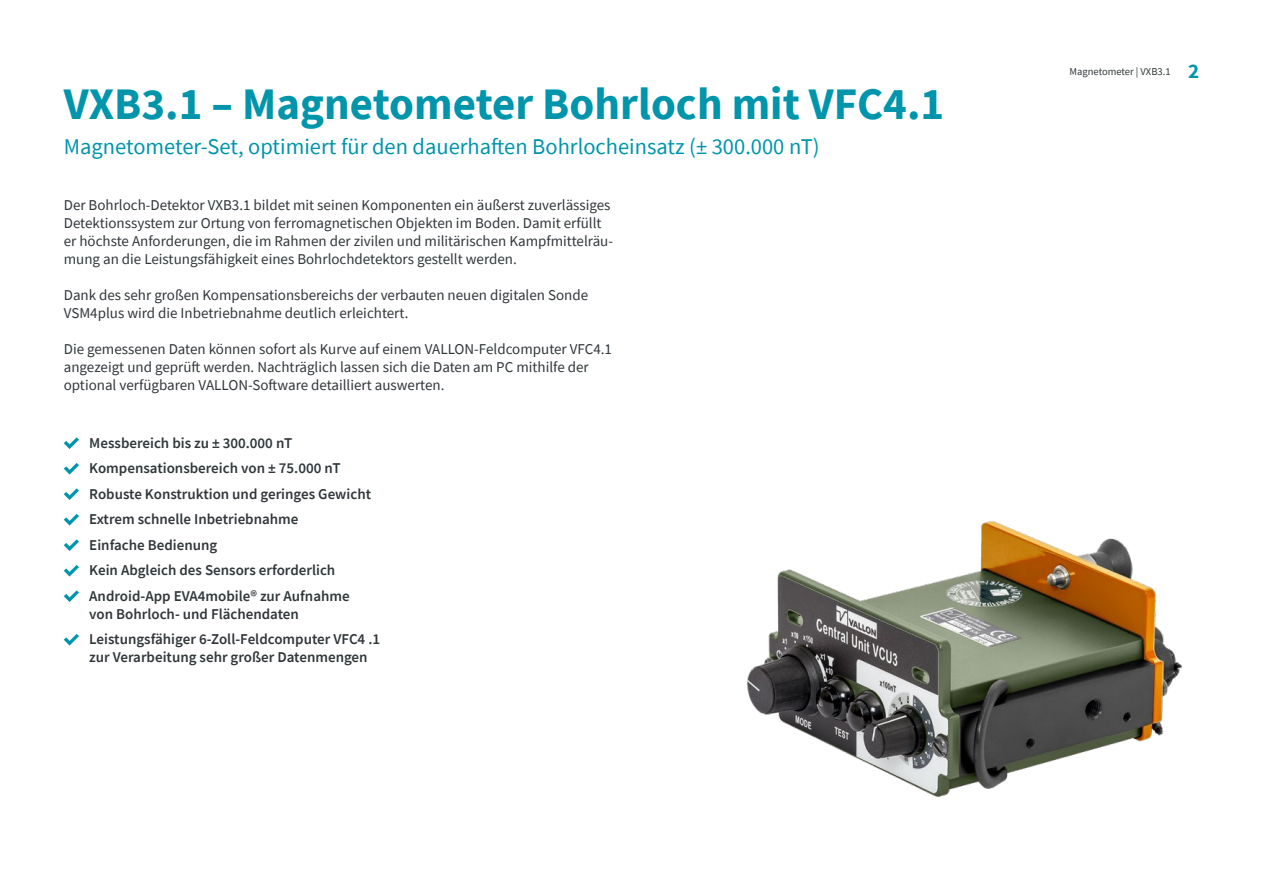
<style>
.page{position:relative;width:1263px;height:893px;background:#fff}
.page>*{position:absolute;margin:0;border:0;box-sizing:border-box;transform-origin:0 0}
.t1{font:700 45px "Source Sans Pro";color:#0095ab}
.t2{font:22.5px "Source Sans Pro";color:#0095ab}
.t3{font:700 21px "Source Sans Pro";color:#0095ab}
.t4{font:15px/18px "Source Sans Pro";color:#30373a}
.t5{font:600 15px/25.5px "Source Sans Pro";color:#30373a}
.t6{font:10.5px "Source Sans Pro";color:#30373a}
</style>
<div class="page">
<svg style="left:64px;top:437px;width:15px;height:12px"></svg>
<svg style="left:64px;top:463px;width:15px;height:12px"></svg>
<svg style="left:64px;top:488px;width:15px;height:12px"></svg>
<svg style="left:64px;top:514px;width:15px;height:12px"></svg>
<svg style="left:64px;top:539px;width:15px;height:12px"></svg>
<svg style="left:64px;top:565px;width:15px;height:12px"></svg>
<svg style="left:64px;top:590px;width:15px;height:12px"></svg>
<svg style="left:64px;top:634px;width:15px;height:12px"></svg>
<img style="left:747px;top:521px;width:436px;height:276px">
<h1 class="t1" style="left:64px;top:73px;width:882px">VXB3.1 – Magnetometer Bohrloch mit VFC4.1</h1>
<h2 class="t2" style="left:64px;top:133px;width:757px">Magnetometer-Set, optimiert für den dauerhaften Bohrlocheinsatz ±( 300.000 nT(</h2>
<p class="t4" style="left:64px;top:196px;width:548px">Der Bohrloch-Detektor VXB3.1 bildet mit seinen Komponenten ein äußerst zuverlässiges<br>Detektionssystem zur Ortung von ferromagnetischen Objekten im Boden. Damit erfüllt</p>
<p class="t4" style="left:64px;top:250px;width:454px">mung an die Leistungsfähigkeit eines Bohrlochdetektors gestellt werden.</p>
<p class="t4" style="left:64px;top:232px;width:551px">er höchste Anforderungen, die im Rahmen der zivilen und militärischen Kampfmittelräu-</p>
<p class="t4" style="left:64px;top:286px;width:526px">Dank des sehr großen Kompensationsbereichs der verbauten neuen digitalen Sonde<br>VSM4plus wird die Inbetriebnahme deutlich erleichtert.</p>
<p class="t4" style="left:64px;top:340px;width:550px">Die gemessenen Daten können sofort als Kurve auf einem VALLON-Feldcomputer VFC4.1 angezeigt und geprüft werden. Nachträglich lassen sich die Daten am PC mithilfe der optional verfügbaren VALLON-Software detailliert auswerten.</p>
<p class="t5" style="left:89px;top:430px;width:283px">Messbereich bis zu ± 300.000 nT Kompensationsbereich von ± 75.000 nT Robuste Konstruktion und geringes Gewicht Extrem schnelle Inbetriebnahme<br>Einfache Bedienung<br>Kein Abgleich des Sensors erforderlich Android-App EVA4mobile® zur Aufnahme</p>
<p class="t5" style="left:89px;top:601px;width:292px">von Bohrloch- und Flächendaten<br>Leistungsfähiger 6-Zoll-Feldcomputer VFC .14</p>
<p class="t5" style="left:89px;top:644px;width:280px">zur Verarbeitung sehr großer Datenmengen</p>
<p class="t6" style="left:1069px;top:65px;width:102px">Magnetometer | VXB3.1</p>
<h3 class="t3" style="left:1188px;top:56px;width:13px">2</h3>
</div>
